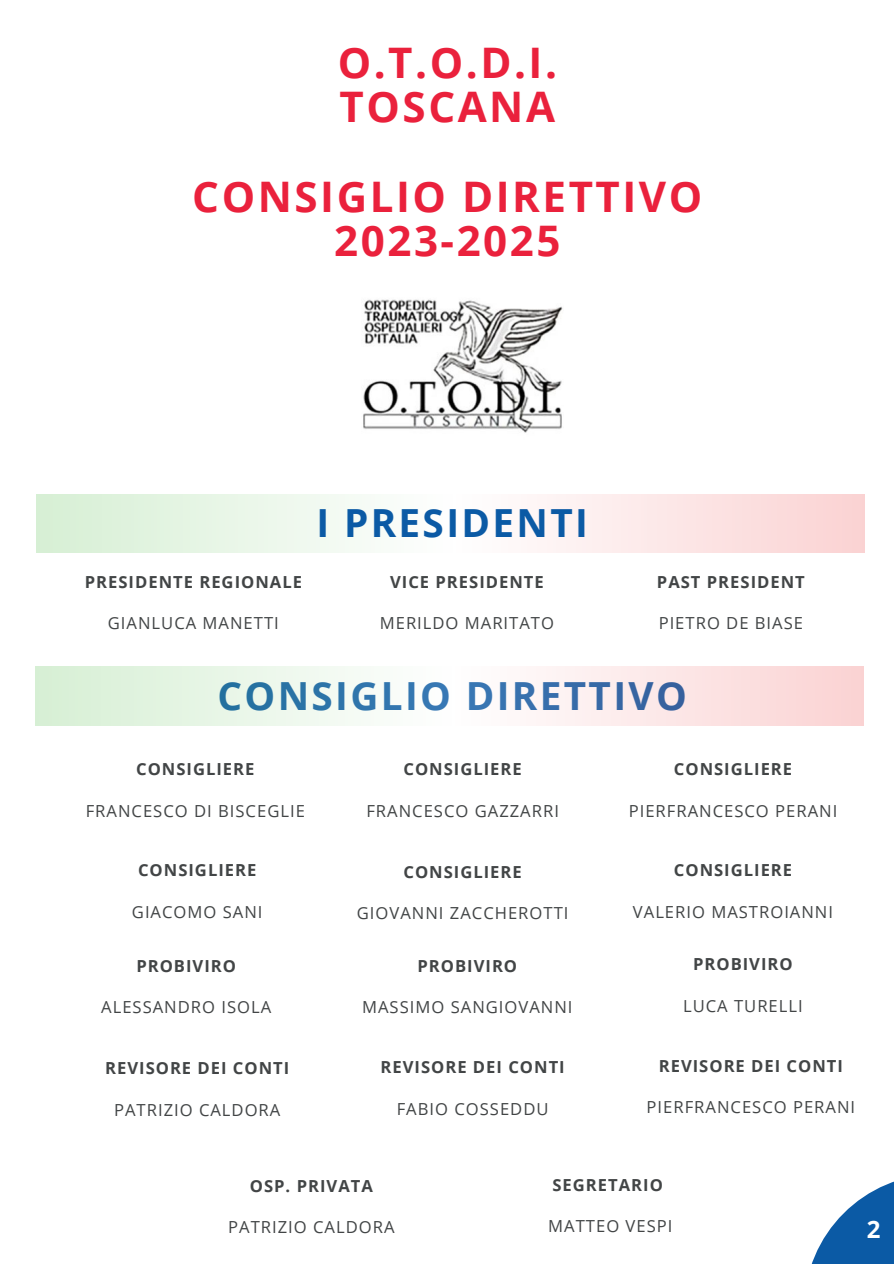
<style>
.page{position:relative;width:894px;height:1264px;background:#fff}
.page>*{position:absolute;margin:0;border:0;box-sizing:border-box;transform-origin:0 0}
.t1{font:700 42.15px/44.5px "Open Sans";letter-spacing:.06em;color:#ea213c}
.t2{font:700 38.7px "Open Sans";letter-spacing:.06em;color:#0b5aa5}
.t3{font:700 24px "Open Sans";color:#fff}
.t4{font:16.65px "Open Sans";letter-spacing:.06em;color:#424546}
.t5{font:700 16.65px "Open Sans";letter-spacing:.06em;color:#424546}
</style>
<div class="page">
<svg style="left:37px;top:494px;width:827px;height:59px"></svg>
<svg style="left:36px;top:666px;width:827px;height:59px"></svg>
<img style="left:363px;top:299px;width:200px;height:134px">
<svg style="left:812px;top:1182px;width:81px;height:81px;fill:#0b5aa5"></svg>
<p class="t1" style="left:337px;top:39px;width:221px">O.T.O.D.I.<br>TOSCANA</p>
<h1 class="t1" style="left:192px;top:173px;width:511px;text-align:center">CONSIGLIO DIRETTIVO<br>2023-2025</h1>
<p class="t5" style="left:85px;top:570px;width:219px">PRESIDENTE REGIONALE</p>
<p class="t4" style="left:108px;top:611px;width:172px">GIANLUCA MANETTI</p>
<p class="t2" style="left:316px;top:496px;width:273px">I PRESIDENTI</p>
<p class="t5" style="left:390px;top:570px;width:155px">VICE PRESIDENTE</p>
<p class="t4" style="left:380px;top:611px;width:176px">MERILDO MARITATO</p>
<p class="t5" style="left:656px;top:570px;width:149px">PAST PRESIDENT</p>
<h1 class="t4" style="left:658px;top:611px;width:146px">PIETRO DE BIASE</h1>
<h1 class="t2" style="left:217px;top:668px;width:470px">CONSIGLIO DIRETTIVO</h1>
<p class="t5" style="left:136px;top:757px;width:120px">CONSIGLIERE</p>
<p class="t4" style="left:86px;top:798px;width:221px">FRANCESCO DI BISCEGLIE</p>
<p class="t5" style="left:138px;top:858px;width:120px">CONSIGLIERE</p>
<p class="t4" style="left:132px;top:899px;width:132px">GIACOMO SANI</p>
<p class="t5" style="left:136px;top:953px;width:101px">PROBIVIRO</p>
<p class="t4" style="left:101px;top:995px;width:171px">ALESSANDRO ISOLA</p>
<p class="t5" style="left:105px;top:1056px;width:186px">REVISORE DEI CONTI</p>
<p class="t4" style="left:114px;top:1097px;width:168px">PATRIZIO CALDORA</p>
<p class="t5" style="left:403px;top:757px;width:120px">CONSIGLIERE</p>
<p class="t4" style="left:366px;top:798px;width:194px">FRANCESCO GAZZARRI</p>
<p class="t5" style="left:403px;top:859px;width:120px">CONSIGLIERE</p>
<p class="t4" style="left:357px;top:901px;width:213px">GIOVANNI ZACCHEROTTI</p>
<p class="t5" style="left:417px;top:953px;width:101px">PROBIVIRO</p>
<p class="t4" style="left:362px;top:995px;width:212px">MASSIMO SANGIOVANNI</p>
<p class="t5" style="left:380px;top:1055px;width:186px">REVISORE DEI CONTI</p>
<p class="t4" style="left:396px;top:1096px;width:153px">FABIO COSSEDDU</p>
<p class="t5" style="left:673px;top:757px;width:120px">CONSIGLIERE</p>
<p class="t4" style="left:628px;top:798px;width:210px">PIERFRANCESCO PERANI</p>
<p class="t5" style="left:673px;top:858px;width:120px">CONSIGLIERE</p>
<p class="t4" style="left:632px;top:899px;width:201px">VALERIO MASTROIANNI</p>
<p class="t5" style="left:693px;top:952px;width:101px">PROBIVIRO</p>
<p class="t4" style="left:683px;top:993px;width:121px">LUCA TURELLI</p>
<p class="t5" style="left:658px;top:1054px;width:186px">REVISORE DEI CONTI</p>
<p class="t4" style="left:646px;top:1095px;width:210px">PIERFRANCESCO PERANI</p>
<p class="t5" style="left:250px;top:1173px;width:124px">OSP. PRIVATA</p>
<p class="t4" style="left:228px;top:1215px;width:168px">PATRIZIO CALDORA</p>
<p class="t5" style="left:552px;top:1173px;width:112px">SEGRETARIO</p>
<p class="t4" style="left:548px;top:1213px;width:126px">MATTEO VESPI</p>
<p class="t3" style="left:866px;top:1212px;width:15px">2</p>
</div>
